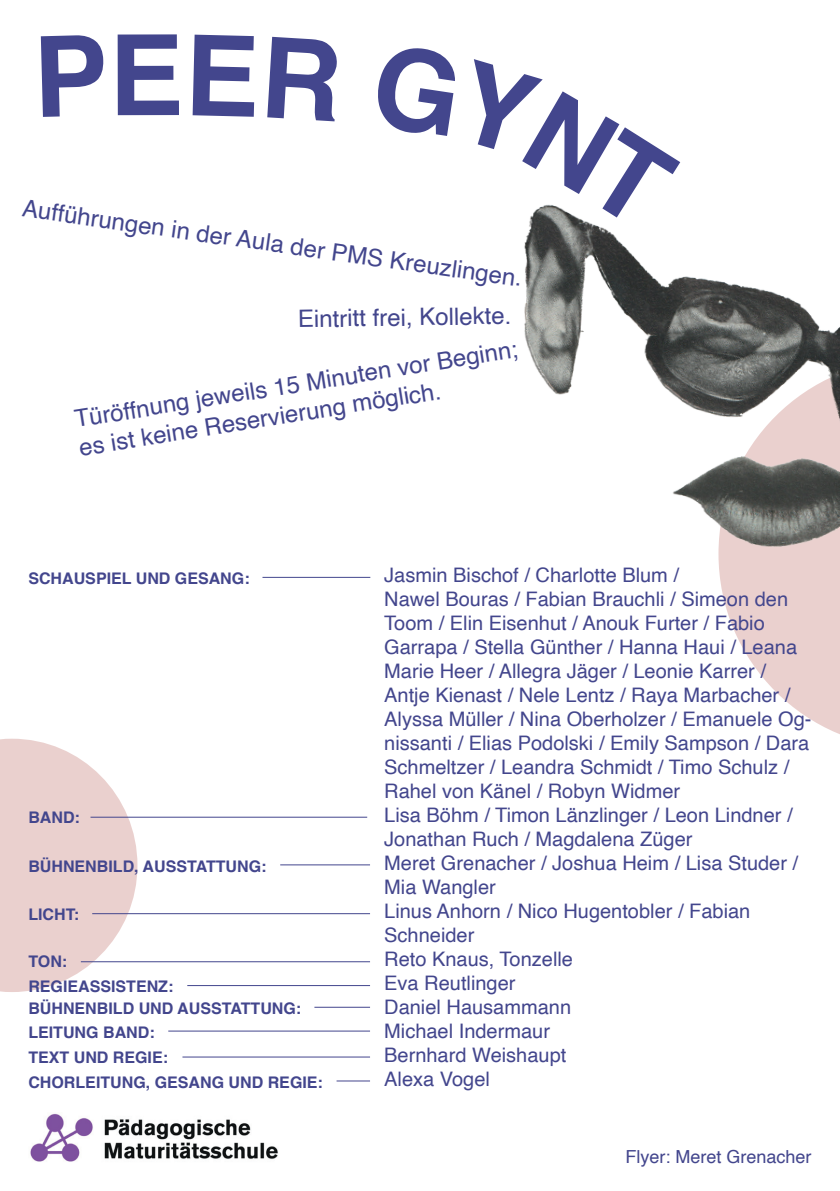
<style>
.page{position:relative;width:840px;height:1191px;background:#fff}
.page>*{position:absolute;margin:0;border:0;box-sizing:border-box;transform-origin:0 0}
.t1{font:700 112px "Helvetica";color:#43468d}
.t2{font:24px/28.8px "Helvetica";color:#43468d}
.t3{font:20px/24px "Helvetica";color:#43468d}
.t4{font:18px "Helvetica";color:#43468d}
.t5{font:700 16px/24.6px "Helvetica";color:#43468d}
</style>
<div class="page">
<svg style="left:719px;top:574px;width:120px;height:160px;fill:#ead0ce"></svg>
<svg style="left:0;top:738px;width:137px;height:254px"></svg>
<img style="left:30px;top:1113px;width:248px;height:49px">
<img style="left:524px;top:230px;width:315px;height:344px">
<hr style="left:262px;top:577px;width:108px;height:1px;background:#43468d">
<hr style="left:90px;top:816px;width:277px;height:1px;background:#43468d">
<hr style="left:92px;top:913px;width:278px;height:1px;background:#43468d">
<hr style="left:81px;top:961px;width:289px;height:1px;background:#43468d">
<hr style="left:187px;top:985px;width:183px;height:1px;background:#43468d">
<hr style="left:280px;top:864px;width:90px;height:1px;background:#43468d">
<hr style="left:314px;top:1006px;width:56px;height:1px;background:#43468d">
<hr style="left:168px;top:1030px;width:202px;height:1px;background:#43468d">
<hr style="left:182px;top:1056px;width:188px;height:1px;background:#43468d">
<hr style="left:336px;top:1080px;width:34px;height:1px;background:#43468d">
<svg style="left:529px;top:204px;width:78px;height:26px"></svg>
<h1 class="t1" style="left:109px;top:7px;width:77px">E</h1>
<p class="t2" style="left:24px;top:194px;width:505px;rotate:8deg">Aufführungen in der Aula der PMS Kreuzlingen.</p>
<p class="t2" style="left:297px;top:305px;width:215px;rotate:-1deg">Eintritt frei, Kollekte.</p>
<p class="t2" style="left:73px;top:405px;width:449px;rotate:-9deg">Türöffnung jeweils 15 Minuten vor Beginn; es ist keine Reservierung möglich.</p>
<p class="t5" style="left:28px;top:568px;width:223px">SCHAUSPIEL UND GESANG:</p>
<p class="t5" style="left:28px;top:807px;width:53px">BAND:</p>
<p class="t5" style="left:28px;top:856px;width:239px">BÜHNENBILD, AUSSTATTUNG:</p>
<p class="t5" style="left:28px;top:904px;width:52px">LICHT:</p>
<p class="t5" style="left:28px;top:951px;width:146px">TON:<br>REGIEASSISTENZ:</p>
<p class="t5" style="left:28px;top:997px;width:296px">BÜHNENBILD UND AUSSTATTUNG:<br>LEITUNG BAND:<br>TEXT UND REGIE:<br>CHORLEITUNG, GESANG UND REGIE:</p>
<p class="t3" style="left:384px;top:563px;width:428px">Jasmin Bischof / Charlotte Blum /<br>Nawel Bouras / Fabian Brauchli / Simeon den<br>Toom / Elin Eisenhut / Anouk Furter / Fabio<br>Garrapa / Stella Günther / Hanna Haui / Leana<br>Marie Heer / Allegra Jäger / Leonie Karrer /<br>Antje Kienast / Nele Lentz / Raya Marbacher /<br>Alyssa Müller / Nina Oberholzer / Emanuele Og&shy;nissanti / Elias Podolski / Emily Sampson / Dara<br>Schmeltzer / Leandra Schmidt / Timo Schulz /<br>Rahel von Känel / Robyn Widmer<br>Lisa Böhm / Timon Länzlinger / Leon Lindner /<br>Jonathan Ruch / Magdalena Züger<br>Meret Grenacher / Joshua Heim / Lisa Studer /<br>Mia Wangler<br>Linus Anhorn / Nico Hugentobler / Fabian<br>Schneider<br>Reto Knaus, Tonzelle<br>Eva Reutlinger<br>Daniel Hausammann<br>Michael Indermaur<br>Bernhard Weishaupt<br>Alexa Vogel</p>
<p class="t4" style="left:625px;top:1142px;width:188px">Flyer: Meret Grenacher</p>
</div>
